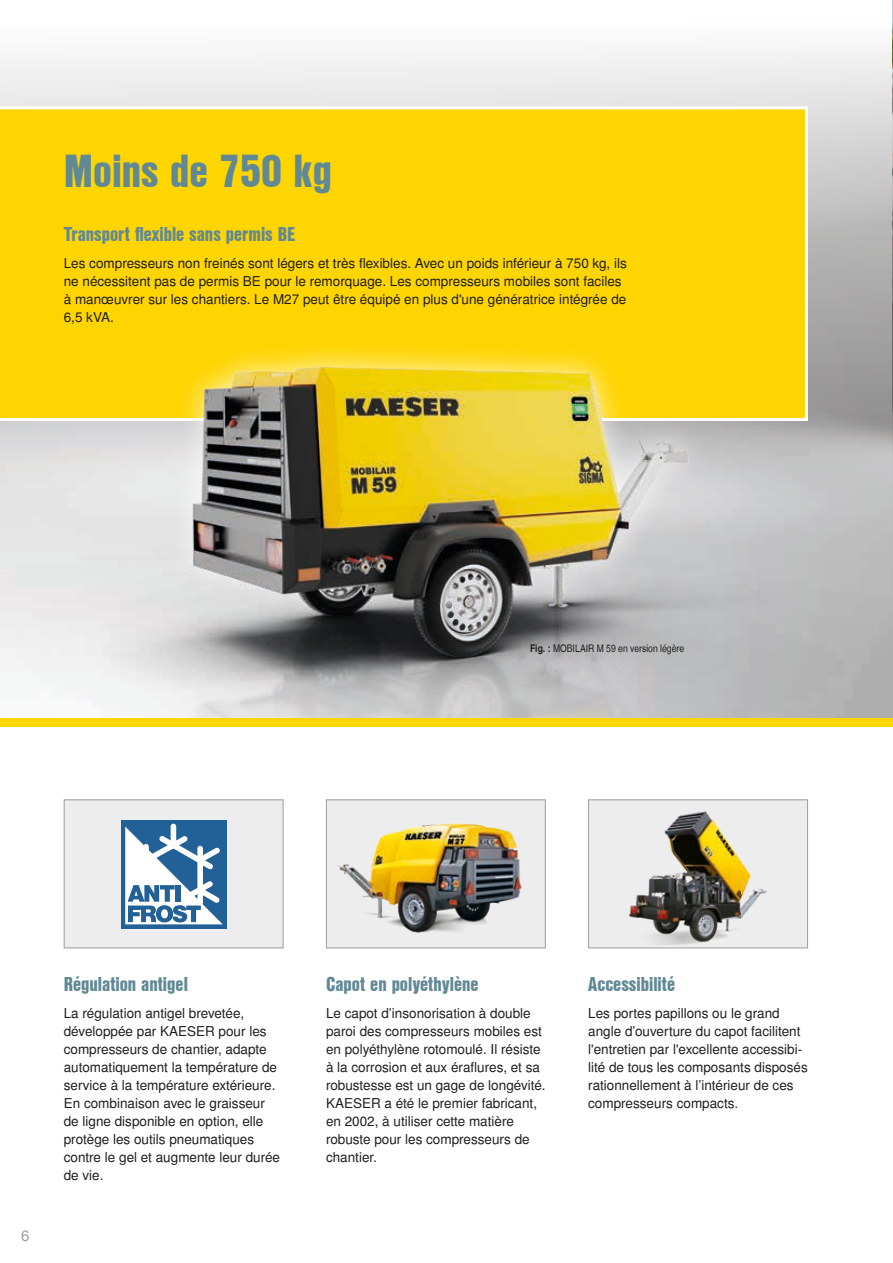
<style>
.page{position:relative;width:893px;height:1263px;background:#fff}
.page>*{position:absolute;margin:0;border:0;box-sizing:border-box;transform-origin:0 0}
.t1{font:45px "Nimbus San L Bla Con";color:#618995}
.t2{font:19.5px "Nimbus San L Bla Con";color:#618995}
.t3{font:15px "Nimbus San L";color:#9d9d9d}
.t4{font:13.5px/18px "Nimbus San L";color:#1d1d1b}
.t5{font:10.5px "Nimbus San L Reg Con";color:#1d1d1b}
.s1{font-family:"Nimbus San L Bol Con"}
</style>
<div class="page">
<div style="left:64px;top:800px;width:219px;height:148px;background:#ededed"></div>
<div style="left:121px;top:820px;width:105px;height:108px;background:#226197"></div>
<svg style="left:125px;top:826px;width:98px;height:98px"></svg>
<div style="left:64px;top:799px;width:219px;height:149px;border:1px solid #9d9d9d"></div>
<div style="left:326px;top:800px;width:219px;height:148px;background:#ededed"></div>
<img style="left:338px;top:823px;width:184px;height:110px">
<div style="left:326px;top:799px;width:220px;height:149px;border:1px solid #9d9d9d"></div>
<div style="left:589px;top:800px;width:218px;height:148px;background:#ededed"></div>
<img style="left:629px;top:811px;width:138px;height:133px">
<div style="left:588px;top:799px;width:220px;height:149px;border:1px solid #9d9d9d"></div>
<img style="left:0;top:0;width:893px;height:315px">
<div style="left:0;top:106px;width:808px;height:209px;background:#ffd500"></div>
<img style="left:0;top:315px;width:893px;height:404px">
<div style="left:0;top:719px;width:893px;height:8px;background:#ffd500"></div>
<h1 class="t1" style="left:64px;top:137px;width:270px">Moins de 750 kg</h1>
<h2 class="t2" style="left:64px;top:220px;width:233px">Transport flexible sans permis BE</h2>
<p class="t4" style="left:64px;top:255px;width:565px">Les compresseurs non freinés sont légers et très flexibles. Avec un poids inférieur à 750 kg, ils ne nécessitent pas de permis BE pour le remorquage. Les compresseurs mobiles sont faciles à manœuvrer sur les chantiers. Le M27 peut être équipé en plus d'une génératrice intégrée de 6,5 kVA.</p>
<p class="t5" style="left:530px;top:642px;width:155px"><span class="s1">Fig. :</span> MOBILAIR M 59 en version légère</p>
<p class="t3" style="left:21px;top:1226px;width:10px">6</p>
<h2 class="t2" style="left:64px;top:970px;width:126px">Régulation antigel</h2>
<p class="t4" style="left:64px;top:1005px;width:218px">La régulation antigel brevetée, développée par KAESER pour les compresseurs de chantier, adapte automatiquement la température de service à la température extérieure.<br>En combinaison avec le graisseur de ligne disponible en option, elle protège les outils pneumatiques contre le gel et augmente leur durée de vie.</p>
<h2 class="t2" style="left:326px;top:970px;width:154px">Capot en polyéthylène</h2>
<p class="t4" style="left:326px;top:1005px;width:221px">Le capot d’insonorisation à double paroi des compresseurs mobiles est en polyéthylène rotomoulé. Il résiste à la corrosion et aux éraflures, et sa robustesse est un gage de longévité.<br>KAESER a été le premier fabricant, en 2002, à utiliser cette matière robuste pour les compresseurs de chantier.</p>
<h2 class="t2" style="left:588px;top:970px;width:88px">Accessibilité</h2>
<p class="t4" style="left:588px;top:1005px;width:221px">Les portes papillons ou le grand angle d’ouverture du capot facilitent l'entretien par l'excellente accessibi&shy;lité de tous les composants disposés rationnellement à l’intérieur de ces compresseurs compacts.</p>
</div>
